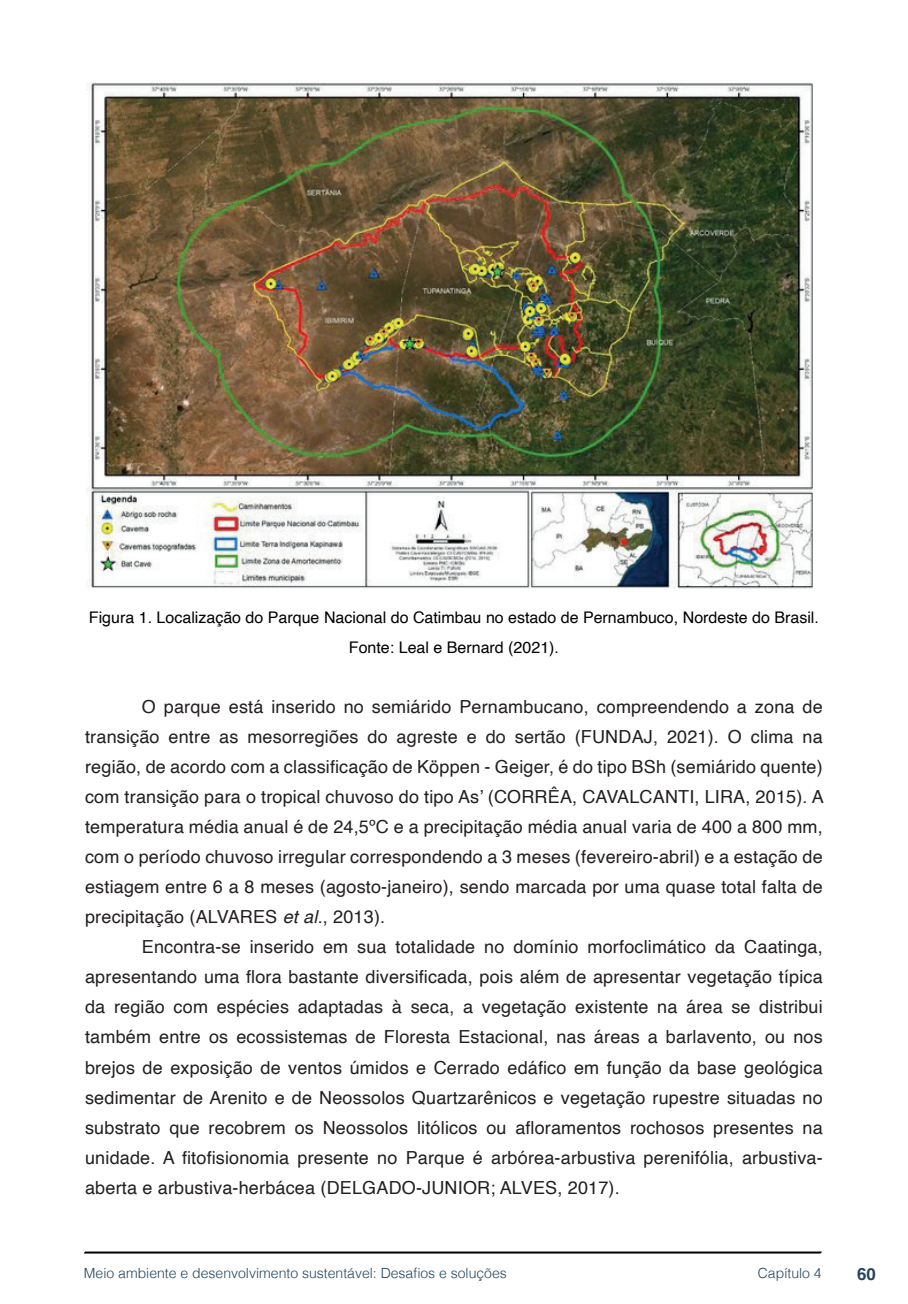
<style>
.page{position:relative;width:908px;height:1304px;background:#fff}
.page>*{position:absolute;margin:0;border:0;box-sizing:border-box;transform-origin:0 0}
.txt{font:18px/30px "Helvetica";letter-spacing:.01em;color:#231f20;text-align:justify}
.t1{font:700 16.8px "Helvetica";color:#23445f}
.imagens_graf_tab{font:16px "Helvetica";color:#000}
.t2{font:300 14px "Helvetica";color:#23445f}
.s1{font-style:italic}
</style>
<div class="page">
<svg style="left:84px;top:1251px;width:737px;height:3px;background:#515151"></svg>
<img style="left:86px;top:82px;width:727px;height:507px">
<p class="imagens_graf_tab" style="left:89px;top:605px;width:731px">Figura 1. Localização do Parque Nacional do Catimbau no estado de Pernambuco, Nordeste do Brasil.</p>
<p class="imagens_graf_tab" style="left:349px;top:635px;width:211px">Fonte: Leal e Bernard (2021).</p>
<p class="txt" style="left:85px;top:693px;width:739px;text-indent:57px">O parque está inserido no semiárido Pernambucano, compreendendo a zona de transição entre as mesorregiões do agreste e do sertão (FUNDAJ, 2021). O clima na região, de acordo com a classificação de Köppen - Geiger, é do tipo BSh (semiárido quente) com transição para o tropical chuvoso do tipo As’ (CORRÊA, CAVALCANTI, LIRA, 2015). A temperatura média anual é de 24,5ºC e a precipitação média anual varia de 400 a 800 mm, com o período chuvoso irregular correspondendo a 3 meses (fevereiro-abril) e a estação de estiagem entre 6 a 8 meses (agosto-janeiro), sendo marcada por uma quase total falta de precipitação (ALVARES <span class="s1">et al</span>., 2013).</p>
<p class="txt" style="left:85px;top:933px;width:738px;text-indent:57px">Encontra-se inserido em sua totalidade no domínio morfoclimático da Caatinga, apresentando uma flora bastante diversificada, pois além de apresentar vegetação típica da região com espécies adaptadas à seca, a vegetação existente na área se distribui também entre os ecossistemas de Floresta Estacional, nas áreas a barlavento, ou nos brejos de exposição de ventos úmidos e Cerrado edáfico em função da base geológica sedimentar de Arenito e de Neossolos Quartzarênicos e vegetação rupestre situadas no substrato que recobrem os Neossolos litólicos ou afloramentos rochosos presentes na unidade. A fitofisionomia presente no Parque é arbórea-arbustiva perenifólia, arbustiva&shy;aberta e arbustiva-herbácea (DELGADO-JUNIOR; ALVES, 2017).</p>
<p class="t2" style="left:84px;top:1261px;width:424px">Meio ambiente e desenvolvimento sustentável: Desafios e soluções</p>
<p class="t2" style="left:757px;top:1261px;width:65px">Capítulo 4</p>
<p class="t1" style="left:856px;top:1264px;width:20px">60</p>
</div>
